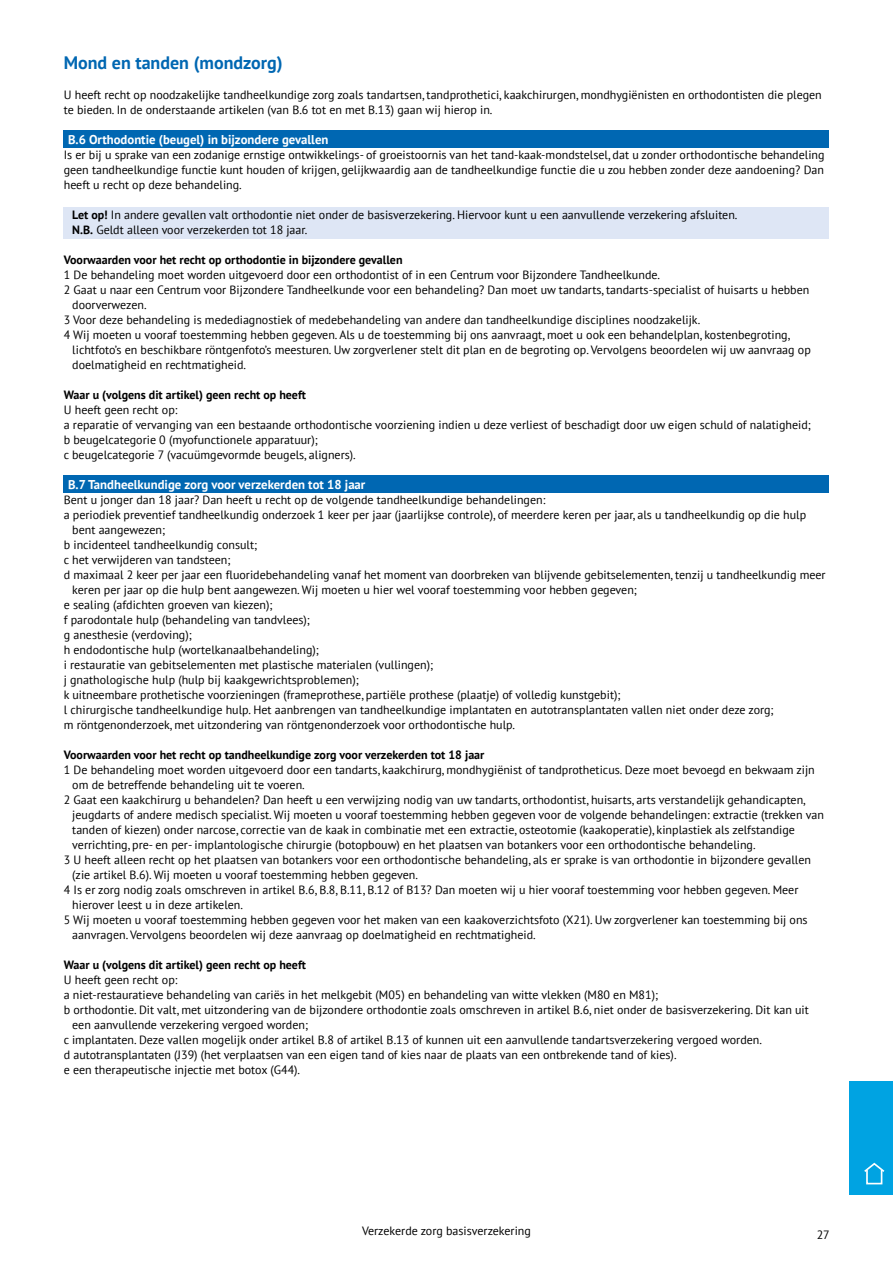
<style>
.page{position:relative;width:893px;height:1263px;background:#fff}
.page>*{position:absolute;margin:0;border:0;box-sizing:border-box;transform-origin:0 0}
.t1{font:700 18px "PT Sans";color:#0067b2}
.t2{font:700 12.75px "PT Sans";color:#fff}
.t3{font:12px/15px "PT Sans";color:#000}
.t4{font:700 12px "PT Sans";color:#000}
.s1{font-weight:700}
</style>
<div class="page">
<div style="left:64px;top:130px;width:765px;height:18px;background:#0067b2"></div>
<div style="left:64px;top:207px;width:765px;height:31px;background:#dee6f5"></div>
<div style="left:64px;top:475px;width:765px;height:18px;background:#0067b2"></div>
<div style="left:849px;top:1081px;width:44px;height:114px;background:#00a3e2"></div>
<svg style="left:864px;top:1162px;width:21px;height:12px"></svg>
<div style="left:866px;top:1169px;width:16px;height:15px;background:#00a3e2;border:2px solid #fff"></div>
<h1 class="t1" style="left:64px;top:51px;width:221px">Mond en tanden (mondzorg)</h1>
<p class="t3" style="left:64px;top:87px;width:759px">U heeft recht op noodzakelijke tandheelkundige zorg zoals tandartsen, tandprothetici, kaakchirurgen, mondhygiënisten en orthodontisten die plegen te bieden. In de onderstaande artikelen (van B.6 tot en met B.13) gaan wij hierop in.</p>
<p class="t2" style="left:68px;top:131px;width:262px">B.6 Orthodontie (beugel) in bijzondere gevallen</p>
<p class="t3" style="left:64px;top:147px;width:762px;text-align:justify">Is er bij u sprake van een zodanige ernstige ontwikkelings- of groeistoornis van het tand-kaak-mondstelsel, dat u zonder orthodontische behandeling geen tandheelkundige functie kunt houden of krijgen, gelijkwaardig aan de tandheelkundige functie die u zou hebben zonder deze aandoening? Dan heeft u recht op deze behandeling.</p>
<p class="t3" style="left:72px;top:207px;width:667px"><span class="s1">Let op!</span> In andere gevallen valt orthodontie niet onder de basisverzekering. Hiervoor kunt u een aanvullende verzekering afsluiten.<br><span class="s1">N.B.</span> Geldt alleen voor verzekerden tot 18 jaar.</p>
<p class="t4" style="left:64px;top:252px;width:340px">Voorwaarden voor het recht op orthodontie in bijzondere gevallen</p>
<p class="t3" style="left:64px;top:267px;width:598px">1 De behandeling moet worden uitgevoerd door een orthodontist of in een Centrum voor Bijzondere Tandheelkunde.</p>
<p class="t3" style="left:64px;top:282px;width:747px">2 Gaat u naar een Centrum voor Bijzondere Tandheelkunde voor een behandeling? Dan moet uw tandarts, tandarts-specialist of huisarts u hebben</p>
<p class="t3" style="left:72px;top:297px;width:76px">doorverwezen.</p>
<p class="t3" style="left:64px;top:312px;width:638px">3 Voor deze behandeling is medediagnostiek of medebehandeling van andere dan tandheelkundige disciplines noodzakelijk.</p>
<p class="t3" style="left:64px;top:327px;width:728px">4 Wij moeten u vooraf toestemming hebben gegeven. Als u de toestemming bij ons aanvraagt, moet u ook een behandelplan, kostenbegroting,</p>
<p class="t3" style="left:72px;top:342px;width:740px">lichtfoto’s en beschikbare röntgenfoto’s meesturen. Uw zorgverlener stelt dit plan en de begroting op. Vervolgens beoordelen wij uw aanvraag op</p>
<p class="t3" style="left:72px;top:357px;width:175px">doelmatigheid en rechtmatigheid.</p>
<p class="t4" style="left:64px;top:387px;width:244px">Waar u (volgens dit artikel) geen recht op heeft</p>
<p class="t3" style="left:64px;top:402px;width:749px">U heeft geen recht op:<br>a reparatie of vervanging van een bestaande orthodontische voorziening indien u deze verliest of beschadigt door uw eigen schuld of nalatigheid; b beugelcategorie 0 (myofunctionele apparatuur);<br>c beugelcategorie 7 (vacuümgevormde beugels, aligners).</p>
<p class="t2" style="left:68px;top:476px;width:299px">B.7 Tandheelkundige zorg voor verzekerden tot 18 jaar</p>
<p class="t3" style="left:64px;top:492px;width:483px">Bent u jonger dan 18 jaar? Dan heeft u recht op de volgende tandheelkundige behandelingen:</p>
<p class="t3" style="left:64px;top:507px;width:744px">a periodiek preventief tandheelkundig onderzoek 1 keer per jaar (jaarlijkse controle), of meerdere keren per jaar, als u tandheelkundig op die hulp</p>
<p class="t3" style="left:72px;top:522px;width:94px">bent aangewezen;</p>
<p class="t3" style="left:64px;top:537px;width:195px">b incidenteel tandheelkundig consult;</p>
<p class="t3" style="left:64px;top:552px;width:168px">c het verwijderen van tandsteen;</p>
<p class="t3" style="left:64px;top:567px;width:763px">d maximaal 2 keer per jaar een fluoridebehandeling vanaf het moment van doorbreken van blijvende gebitselementen, tenzij u tandheelkundig meer</p>
<p class="t3" style="left:72px;top:582px;width:566px">keren per jaar op die hulp bent aangewezen. Wij moeten u hier wel vooraf toestemming voor hebben gegeven;</p>
<p class="t3" style="left:64px;top:597px;width:210px">e sealing (afdichten groeven van kiezen);</p>
<p class="t3" style="left:64px;top:612px;width:248px">f parodontale hulp (behandeling van tandvlees);</p>
<p class="t3" style="left:64px;top:627px;width:129px">g anesthesie (verdoving);</p>
<p class="t3" style="left:64px;top:642px;width:257px">h endodontische hulp (wortelkanaalbehandeling);</p>
<p class="t3" style="left:64px;top:657px;width:371px">i restauratie van gebitselementen met plastische materialen (vullingen);</p>
<p class="t3" style="left:64px;top:672px;width:297px">j gnathologische hulp (hulp bij kaakgewrichtsproblemen);</p>
<p class="t3" style="left:64px;top:687px;width:558px">k uitneembare prothetische voorzieningen (frameprothese, partiële prothese (plaatje) of volledig kunstgebit);</p>
<p class="t3" style="left:64px;top:702px;width:711px">l chirurgische tandheelkundige hulp. Het aanbrengen van tandheelkundige implantaten en autotransplantaten vallen niet onder deze zorg;</p>
<p class="t3" style="left:64px;top:717px;width:453px">m röntgenonderzoek, met uitzondering van röntgenonderzoek voor orthodontische hulp.</p>
<p class="t4" style="left:64px;top:747px;width:422px">Voorwaarden voor het recht op tandheelkundige zorg voor verzekerden tot 18 jaar</p>
<p class="t3" style="left:64px;top:762px;width:752px">1 De behandeling moet worden uitgevoerd door een tandarts, kaakchirurg, mondhygiënist of tandprotheticus. Deze moet bevoegd en bekwaam zijn</p>
<p class="t3" style="left:72px;top:777px;width:234px">om de betreffende behandeling uit te voeren.</p>
<p class="t3" style="left:64px;top:792px;width:743px">2 Gaat een kaakchirurg u behandelen? Dan heeft u een verwijzing nodig van uw tandarts, orthodontist, huisarts, arts verstandelijk gehandicapten,</p>
<p class="t3" style="left:72px;top:807px;width:753px">jeugdarts of andere medisch specialist. Wij moeten u vooraf toestemming hebben gegeven voor de volgende behandelingen: extractie (trekken van</p>
<p class="t3" style="left:72px;top:822px;width:724px">tanden of kiezen) onder narcose, correctie van de kaak in combinatie met een extractie, osteotomie (kaakoperatie), kinplastiek als zelfstandige</p>
<p class="t3" style="left:72px;top:837px;width:685px">verrichting, pre- en per- implantologische chirurgie (botopbouw) en het plaatsen van botankers voor een orthodontische behandeling.</p>
<p class="t3" style="left:64px;top:852px;width:749px">3 U heeft alleen recht op het plaatsen van botankers voor een orthodontische behandeling, als er sprake is van orthodontie in bijzondere gevallen</p>
<p class="t3" style="left:72px;top:867px;width:347px">(zie artikel B.6). Wij moeten u vooraf toestemming hebben gegeven.</p>
<p class="t3" style="left:64px;top:882px;width:736px">4 Is er zorg nodig zoals omschreven in artikel B.6, B.8, B.11, B.12 of B13? Dan moeten wij u hier vooraf toestemming voor hebben gegeven. Meer</p>
<p class="t3" style="left:72px;top:897px;width:172px">hierover leest u in deze artikelen.</p>
<p class="t3" style="left:64px;top:912px;width:745px">5 Wij moeten u vooraf toestemming hebben gegeven voor het maken van een kaakoverzichtsfoto (X21). Uw zorgverlener kan toestemming bij ons</p>
<p class="t3" style="left:72px;top:927px;width:465px">aanvragen. Vervolgens beoordelen wij deze aanvraag op doelmatigheid en rechtmatigheid.</p>
<p class="t4" style="left:64px;top:957px;width:244px">Waar u (volgens dit artikel) geen recht op heeft</p>
<p class="t3" style="left:64px;top:972px;width:115px">U heeft geen recht op:</p>
<p class="t3" style="left:64px;top:987px;width:596px">a niet-restauratieve behandeling van cariës in het melkgebit (M05) en behandeling van witte vlekken (M80 en M81);</p>
<p class="t3" style="left:64px;top:1002px;width:747px">b orthodontie. Dit valt, met uitzondering van de bijzondere orthodontie zoals omschreven in artikel B.6, niet onder de basisverzekering. Dit kan uit</p>
<p class="t3" style="left:72px;top:1017px;width:237px">een aanvullende verzekering vergoed worden;</p>
<p class="t3" style="left:64px;top:1032px;width:700px">c implantaten. Deze vallen mogelijk onder artikel B.8 of artikel B.13 of kunnen uit een aanvullende tandartsverzekering vergoed worden.</p>
<p class="t3" style="left:64px;top:1047px;width:614px">d autotransplantaten (J39) (het verplaatsen van een eigen tand of kies naar de plaats van een ontbrekende tand of kies).</p>
<p class="t3" style="left:64px;top:1062px;width:238px">e een therapeutische injectie met botox (G44).</p>
<p class="t3" style="left:362px;top:1223px;width:170px">Verzekerde zorg basisverzekering</p>
<p class="t3" style="left:817px;top:1227px;width:15px">27</p>
</div>
